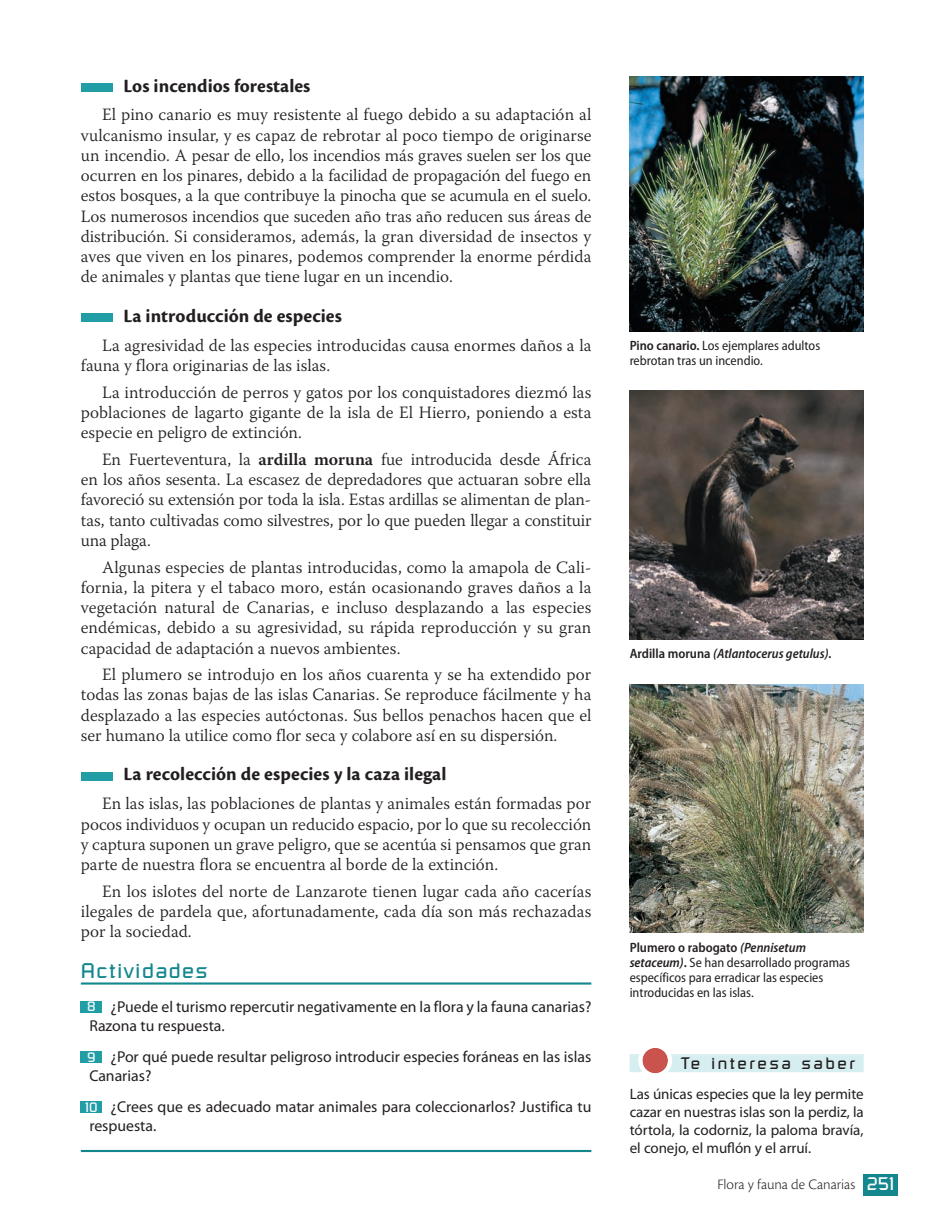
<style>
.page{position:relative;width:936px;height:1221px;background:#fff}
.page>*{position:absolute;margin:0;border:0;box-sizing:border-box;transform-origin:0 0}
.t1{font:21px "Russell Square";letter-spacing:.065em;color:#13878d}
.t2{font:700 19.5px "Cronos Pro";color:#231f20}
.t3{font:300 17.25px/20.2px "Warnock Pro";color:#231f20;text-align:justify}
.t4{font:16.5px "Russell Square";letter-spacing:.15em;color:#231f20}
.t5{font:15.75px/18.8px "Myriad Pro";color:#231f20}
.t6{font:15px/18px "Myriad Pro";color:#231f20;text-align:justify}
.t7{font:300 15px "Cronos Pro";letter-spacing:-.005em;color:#231f20}
.t8{font:semi-condensed 13.5px/15px "Myriad Pro";color:#231f20}
.t9{font:italic 600 semi-condensed 13.5px "Myriad Pro";color:#231f20}
.t10{font:13.5px "Russell Square";color:#fff}
.s1{font-weight:600}
.s2{font-style:normal}
.s3{font-weight:600;font-style:italic}
.s4{font-family:"Russell Square";font-weight:400;font-size:18px;color:#fff}
</style>
<div class="page">
<hr style="left:81px;top:982px;width:510px;height:2px;background:#13878d">
<hr style="left:81px;top:1149px;width:510px;height:3px;background:#13878d">
<div style="left:81px;top:83px;width:32px;height:9px;background:#209da5"></div>
<div style="left:81px;top:313px;width:32px;height:9px;background:#209da5"></div>
<div style="left:81px;top:772px;width:32px;height:8px;background:#209da5"></div>
<div style="left:81px;top:1000px;width:21px;height:12px;background:#209da5"></div>
<div style="left:81px;top:1051px;width:21px;height:11px;background:#209da5"></div>
<div style="left:81px;top:1101px;width:21px;height:12px;background:#209da5"></div>
<div style="left:863px;top:1173px;width:34px;height:22px;background:#13878d"></div>
<div style="left:629px;top:1054px;width:234px;height:18px;background:#d6eeef"></div>
<svg style="left:638px;top:1048px;width:34px;height:26px"></svg>
<img style="left:629px;top:76px;width:234px;height:255px">
<img style="left:629px;top:391px;width:234px;height:248px">
<img style="left:629px;top:684px;width:234px;height:248px">
<p class="t2" style="left:123px;top:78px;width:189px">Los incendios forestales</p>
<p class="t3" style="left:81px;top:106px;width:512px;text-indent:21px">El pino canario es muy resistente al fuego debido a su adaptación al vulcanismo insular, y es capaz de rebrotar al poco tiempo de originarse un incendio. A pesar de ello, los incendios más graves suelen ser los que ocurren en los pinares, debido a la facilidad de propagación del fuego en estos bosques, a la que contribuye la pinocha que se acumula en el suelo.<br>Los numerosos incendios que suceden año tras año reducen sus áreas de distribución. Si consideramos, además, la gran diversidad de insectos y aves que viven en los pinares, podemos comprender la enorme pérdida de animales y plantas que tiene lugar en un incendio.</p>
<p class="t2" style="left:123px;top:309px;width:220px">La introducción de especies</p>
<p class="t3" style="left:81px;top:336px;width:512px;text-indent:21px">La agresividad de las especies introducidas causa enormes daños a la fauna y flora originarias de las islas.</p>
<p class="t3" style="left:81px;top:383px;width:512px;text-indent:21px">La introducción de perros y gatos por los conquistadores diezmó las poblaciones de lagarto gigante de la isla de El Hierro, poniendo a esta especie en peligro de extinción.</p>
<p class="t3" style="left:81px;top:450px;width:512px;text-indent:21px">En Fuerteventura, la <span class="s1">ardilla moruna</span> fue introducida desde África en los años sesenta. La escasez de depredadores que actuaran sobre ella favoreció su extensión por toda la isla. Estas ardillas se alimentan de plan&shy;tas, tanto cultivadas como silvestres, por lo que pueden llegar a constituir una plaga.</p>
<p class="t3" style="left:81px;top:558px;width:512px;text-indent:21px">Algunas especies de plantas introducidas, como la amapola de Cali&shy;fornia, la pitera y el tabaco moro, están ocasionando graves daños a la vegetación natural de Canarias, e incluso desplazando a las especies endémicas, debido a su agresividad, su rápida reproducción y su gran capacidad de adaptación a nuevos ambientes.</p>
<p class="t3" style="left:81px;top:666px;width:512px;text-indent:21px">El plumero se introdujo en los años cuarenta y se ha extendido por todas las zonas bajas de las islas Canarias. Se reproduce fácilmente y ha desplazado a las especies autóctonas. Sus bellos penachos hacen que el ser humano la utilice como flor seca y colabore así en su dispersión.</p>
<p class="t2" style="left:123px;top:767px;width:324px">La recolección de especies y la caza ilegal</p>
<p class="t3" style="left:81px;top:795px;width:512px;text-indent:21px">En las islas, las poblaciones de plantas y animales están formadas por pocos individuos y ocupan un reducido espacio, por lo que su recolección y captura suponen un grave peligro, que se acentúa si pensamos que gran parte de nuestra flora se encuentra al borde de la extinción.</p>
<p class="t3" style="left:81px;top:882px;width:512px;text-indent:21px">En los islotes del norte de Lanzarote tienen lugar cada año cacerías ilegales de pardela que, afortunadamente, cada día son más rechazadas por la sociedad.</p>
<p class="t1" style="left:81px;top:963px;width:128px">Actividades</p>
<p class="t5" style="left:89px;top:998px;width:503px;text-indent:21px">¿Puede el turismo repercutir negativamente en la flora y la fauna canarias?<br>Razona tu respuesta.</p>
<p class="t5" style="left:89px;top:1048px;width:503px;text-indent:21px">¿Por qué puede resultar peligroso introducir especies foráneas en las islas<br>Canarias?</p>
<p class="t5" style="left:89px;top:1099px;width:503px;text-indent:21px">¿Crees que es adecuado matar animales para coleccionarlos? Justifica tu respuesta.</p>
<p class="t10" style="left:87px;top:1001px;width:10px">8</p>
<p class="t10" style="left:87px;top:1051px;width:10px">9</p>
<p class="t10" style="left:85px;top:1102px;width:14px">10</p>
<p class="t8" style="left:629px;top:339px;width:192px"><span class="s1">Pino canario.</span> Los ejemplares adultos rebrotan tras un incendio.</p>
<p class="t9" style="left:629px;top:648px;width:203px"><span class="s2">Ardilla moruna</span> (Atlantocerus getulus).</p>
<p class="t8" style="left:629px;top:940px;width:222px"><span class="s1">Plumero o rabogato</span> <span class="s3">(Pennisetum setaceum)</span><span class="s1">.</span> Se han desarrollado programas específicos para erradicar las especies introducidas en las islas.</p>
<p class="t4" style="left:680px;top:1056px;width:176px">Te interesa saber</p>
<p class="t6" style="left:629px;top:1085px;width:235px">Las únicas especies que la ley permite cazar en nuestras islas son la perdiz, la tórtola, la codorniz, la paloma bravía, el conejo, el muflón y el arruí.</p>
<p class="t7" style="left:717px;top:1174px;width:179px">Flora y fauna de Canarias <span class="s4">251</span></p>
</div>
